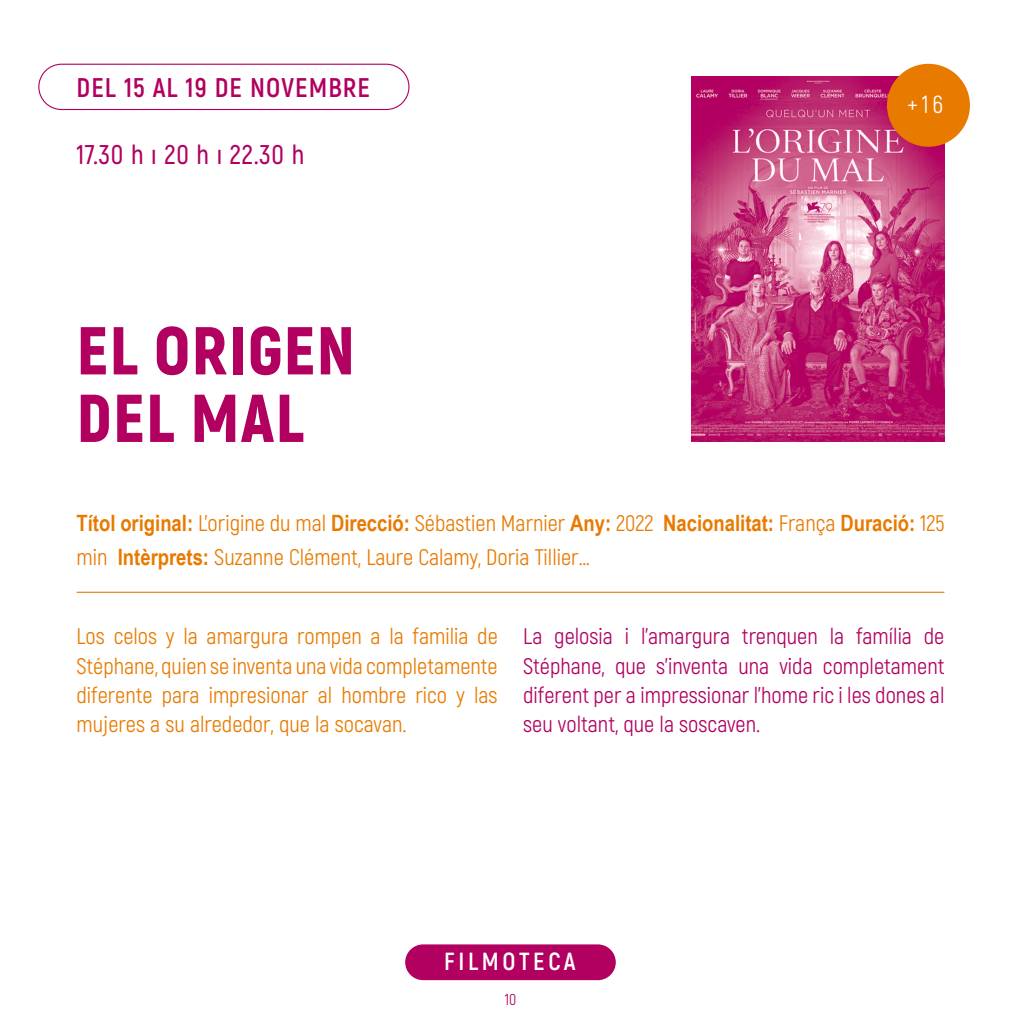
<style>
.page{position:relative;width:1021px;height:1021px;background:#fff}
.page>*{position:absolute;margin:0;border:0;box-sizing:border-box;transform-origin:0 0}
.t1{font:900 67.5px "Akrobat";letter-spacing:.02em;color:#b10060}
.t2{font:700 27px "Akrobat";letter-spacing:.04em;color:#b10060}
.t3{font:600 27px "Akrobat";letter-spacing:.03em;color:#b10060}
.t4{font:700 24.75px "Akrobat";letter-spacing:.15em;color:#fff}
.t5{font:24.75px "Akrobat";color:#fff}
.t6{font:22.5px/29.2px "Akrobat";color:#e87a00;text-align:justify}
.t7{font:22.5px/29.2px "Akrobat";color:#b10060;text-align:justify}
.t8{font:15.75px "Akrobat";color:#b10060}
.s1{font-family:"Arial Narrow";font-weight:700}
</style>
<div class="page">
<img style="left:691px;top:77px;width:253px;height:365px">
<div style="left:887px;top:64px;width:82px;height:83px;background:#e87a00;border-radius:50%"></div>
<hr style="left:77px;top:591px;width:867px;height:2px;background:#e87a00">
<div style="left:38px;top:64px;width:371px;height:46px;border:1px solid #b10060;border-radius:23px"></div>
<div style="left:405px;top:944px;width:210px;height:36px;background:#b10060;border-radius:18px"></div>
<p class="t2" style="left:77px;top:70px;width:295px">DEL 15 AL 19 DE NOVEMBRE</p>
<p class="t3" style="left:77px;top:138px;width:229px">17.30 h ı 20 h ı 22.30 h</p>
<p class="t1" style="left:77px;top:307px;width:280px">EL ORIGEN</p>
<p class="t1" style="left:77px;top:374px;width:229px">DEL MAL</p>
<p class="t5" style="left:907px;top:90px;width:37px">+16</p>
<p class="t6" style="left:77px;top:506px;width:869px;line-height:33.8px"><span class="s1">Títol original:</span> L’origine du mal <span class="s1">Direcció:</span> Sébastien Marnier <span class="s1">Any:</span> 2022 <span class="s1">Nacionalitat:</span> França <span class="s1">Duració:</span> 125 min <span class="s1">Intèrprets:</span> Suzanne Clément, Laure Calamy, Doria Tillier…</p>
<p class="t6" style="left:77px;top:622px;width:423px">Los celos y la amargura rompen a la familia de Stéphane, quien se inventa una vida completamente diferente para impresionar al hombre rico y las mujeres a su alrededor, que la socavan.</p>
<p class="t7" style="left:523px;top:622px;width:422px">La gelosia i l’amargura trenquen la família de Stéphane, que s’inventa una vida completament diferent per a impressionar l’home ric i les dones al seu voltant, que la soscaven.</p>
<p class="t4" style="left:444px;top:946px;width:133px">FILMOTECA</p>
<p class="t8" style="left:504px;top:989px;width:13px">10</p>
</div>
